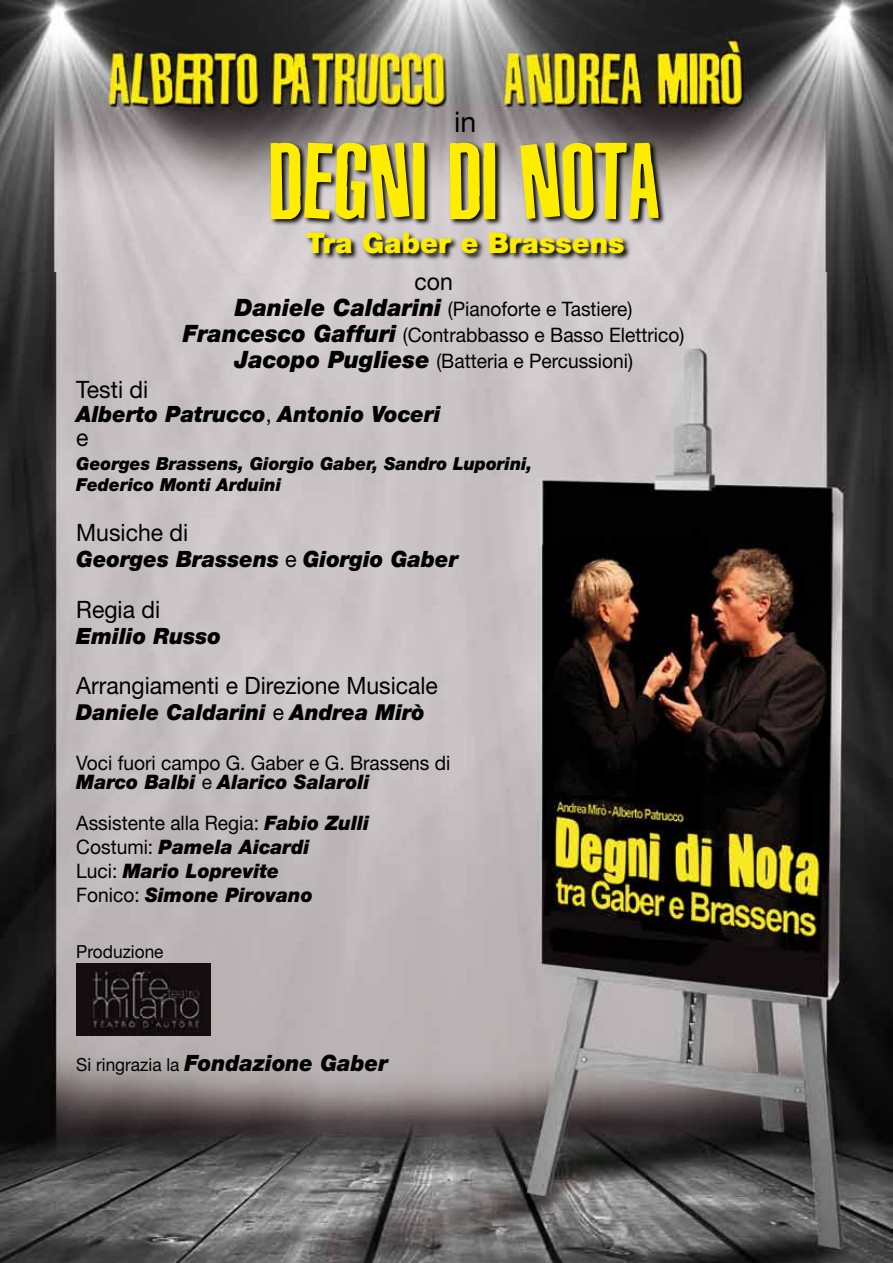
<style>
.page{position:relative;width:893px;height:1263px;background:#fff}
.page>*{position:absolute;margin:0;border:0;box-sizing:border-box;transform-origin:0 0}
.t1{font:82.5px "Vinyl Stickons";color:#ffed00}
.t2{font:82.5px "Myriad Pro";color:#ffed00}
.t3{font:900 28.5px "Helvetica Neue";color:#ffed00}
.t4{font:28.5px "Helvetica Neue";color:#000}
.t5{font:24px "Helvetica Neue";color:#000;scale:.96 1}
.t6{font:italic 900 22.5px "Helvetica Neue";color:#000;scale:.96 1}
.t7{font:italic 900 21.9px "Helvetica Neue";color:#000;scale:.96 1}
.t8{font:19.95px/26px "Helvetica Neue";color:#000;scale:.96 1}
.t9{font:italic 900 19.95px/24px "Helvetica Neue";color:#000;scale:.96 1}
.t10{font:italic 900 18px/20.5px "Helvetica Neue";color:#000;scale:.96 1}
.t11{font:18px "Helvetica Neue";color:#000;scale:.96 1}
.s1{font-weight:900;font-style:italic;font-size:24px}
.s2{font-weight:400;font-style:normal}
.s3{font-weight:900;font-style:italic}
.s4{font-weight:400;font-style:normal;font-size:18px}
</style>
<div class="page">
<img style="left:0;top:0;width:893px;height:1263px">
<img style="left:76px;top:964px;width:134px;height:72px">
<img style="left:0;top:0;width:892px;height:272px">
<svg style="left:269px;top:141px;width:396px;height:120px;background:#747172"></svg>
<h2 class="t4" style="left:454px;top:105px;width:24px">in</h2>
<h1 class="t1" style="left:270px;top:142px;width:393px">DEGNI DI NOTA</h1>
<h2 class="t3" style="left:306px;top:226px;width:320px">Tra Gaber e Brassens</h2>
<h1 class="t2" style="left:319px;top:141px;width:198px">egni i</h1>
<p class="t5" style="left:413px;top:267px;width:41px">con</p>
<p class="t8" style="left:182px;top:296px;width:524px;text-align:center"><span class="s1">Daniele Caldarini</span> (Pianoforte e Tastiere)<br><span class="s1">Francesco Gaffuri</span> (Contrabbasso e Basso Elettrico)<br><span class="s1">Giuseppe Gagliardi</span> (Batteria e Percussioni)</p>
<p class="t8" style="left:234px;top:347px;width:417px"><span class="s1">Jacopo Pugliese</span> (Batteria e Percussioni)</p>
<p class="t5" style="left:75px;top:375px;width:77px">Testi di</p>
<p class="t6" style="left:75px;top:400px;width:381px">Alberto Patrucco<span class="s2">,</span> Antonio Voceri</p>
<p class="t5" style="left:75px;top:423px;width:14px">e</p>
<p class="t10" style="left:75px;top:453px;width:477px">Georges Brassens, Giorgio Gaber, Sandro Luporini,<br>Federico Monti Arduini</p>
<p class="t5" style="left:75px;top:518px;width:118px">Musiche di</p>
<p class="t6" style="left:75px;top:545px;width:400px">Georges Brassens <span class="s2">e</span> Giorgio Gaber</p>
<p class="t5" style="left:75px;top:596px;width:89px">Regia di</p>
<p class="t6" style="left:75px;top:623px;width:152px">Emilio Russo</p>
<p class="t5" style="left:75px;top:672px;width:378px">Arrangiamenti e Direzione Musicale</p>
<p class="t7" style="left:75px;top:699px;width:364px">Daniele Caldarini <span class="s2">e</span> Andrea Mirò</p>
<p class="t8" style="left:75px;top:752px;width:391px;line-height:20px">Voci fuori campo G. Gaber e G. Brassens di<br><span class="s3">Marco Balbi</span> e <span class="s3">Alarico Salaroli</span></p>
<p class="t9" style="left:75px;top:811px;width:307px"><span class="s2">Assistente alla Regia:</span> Fabio Zulli<br><span class="s2">Costumi:</span> Pamela Aicardi<br><span class="s2">Luci:</span> Mario Loprevite<br><span class="s2">Fonico:</span> Simone Pirovano</p>
<p class="t7" style="left:120px;top:699px;width:8px">i</p>
<p class="t11" style="left:75px;top:941px;width:93px">Produzione</p>
<p class="t6" style="left:75px;top:1049px;width:326px"><span class="s4">Si ringrazia la</span> Fondazione Gaber</p>
</div>
